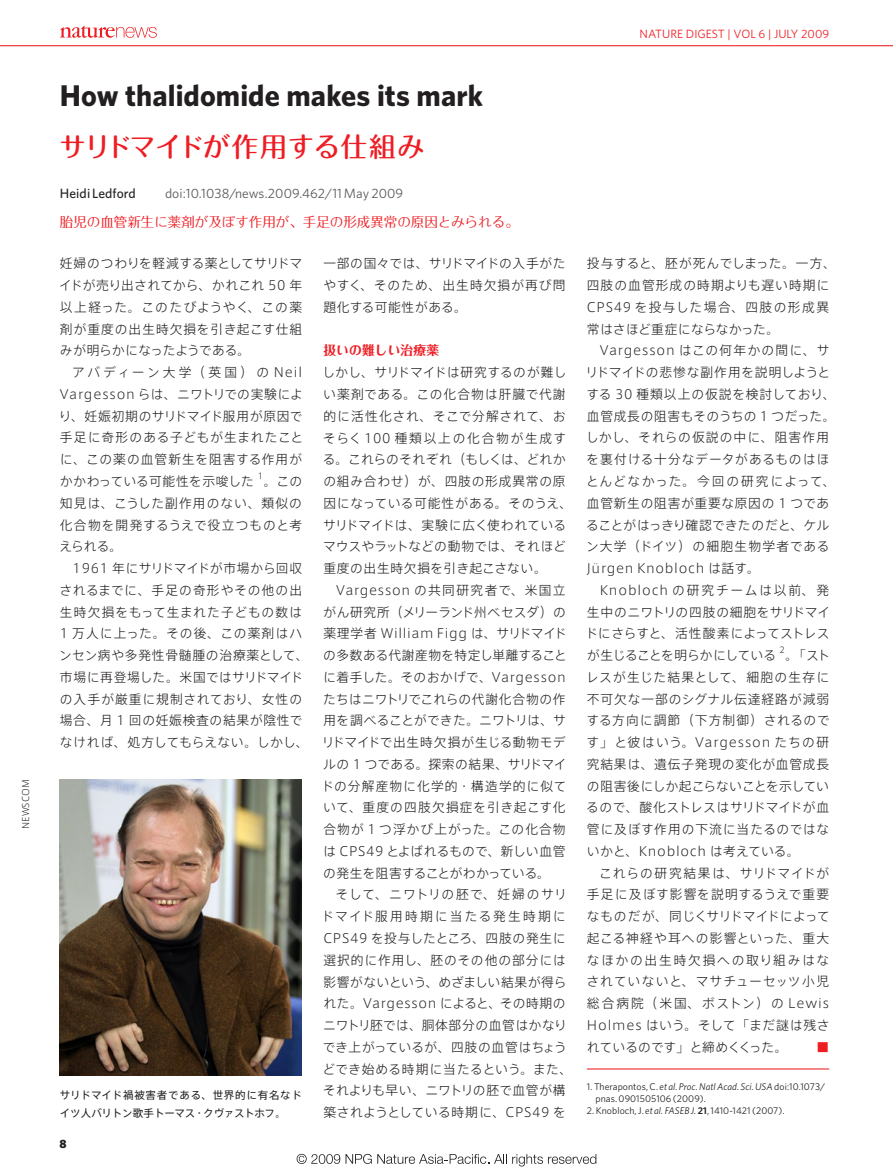
<style>
.page{position:relative;width:893px;height:1174px;background:#fff}
.page>*{position:absolute;margin:0;border:0;box-sizing:border-box;transform-origin:0 0}
.t1{font:700 30px "Whitney";letter-spacing:.005em;color:#231f20}
.t2{font:500 27px "Maru Fo Pro";letter-spacing:-.035em;color:#ee1d23}
.t3{font:13.5px "Whitney";letter-spacing:.005em;color:#57585a}
.t4{font:13.5px "Folk Pro";color:#ee1d23}
.t5{font:500 13.5px "Whitney";letter-spacing:.005em;color:#231f20}
.t6{font:300 12.75px/21.8px "Axis Std";letter-spacing:.05em;color:#231f20;text-align:justify}
.t7{font:700 12.75px "Folk Pro";letter-spacing:.01em;color:#ee1d23}
.t8{font:300 12.75px "Axis Std";color:#ee1d23}
.t9{font:12px "Whitney";color:#ee1d23}
.t10{font:900 12px "Whitney";color:#231f20}
.t11{font:10.5px/18px "Axis Std";letter-spacing:.02em;color:#231f20}
.t12{font:9.75px "Whitney";letter-spacing:.005em;color:#231f20}
.t13{font:300 9px "Axis Std";letter-spacing:.01em;color:#231f20}
.t14{font:300 8.25px "Axis Std";color:#231f20}
.s1{font-style:italic}
.s2{font-weight:600}
</style>
<div class="page">
<hr style="left:587px;top:1068px;width:242px;height:1px;background:#ee1d23">
<img style="left:60px;top:779px;width:242px;height:296px">
<hr style="left:0;top:45px;width:893px;height:1px;background:#ee1d23">
<svg style="left:60px;top:26px;width:97px;height:12px"></svg>
<svg style="left:297px;top:1153px;width:43px;height:10px"></svg>
<svg style="left:346px;top:1153px;width:250px;height:13px"></svg>
<p class="t13" style="left:19px;top:829px;width:51px;rotate:-90deg">NEWSCOM</p>
<h1 class="t1" style="left:60px;top:78px;width:424px">How thalidomide makes its mark</h1>
<h2 class="t2" style="left:59px;top:125px;width:367px">サリドマイドが作用する仕組み</h2>
<p class="t5" style="left:60px;top:185px;width:78px">Heidi Ledford</p>
<p class="t3" style="left:165px;top:186px;width:240px">doi:10.1038/news.2009.462/11May 2009</p>
<p class="t4" style="left:60px;top:210px;width:460px">胎児の血管新生に薬剤が及ぼす作用が、手足の形成異常の原因とみられる。</p>
<p class="t6" style="left:59px;top:252px;width:245px">妊婦のつわりを軽減する薬としてサリドマイドが売り出されてから、かれこれ 50 年以上経った。このたびようやく、この薬剤が重度の出生時欠損を引き起こす仕組みが明らかになったようである。</p>
<p class="t6" style="left:59px;top:361px;width:246px;text-indent:13px">アバディーン大学（英国）の Neil Vargesson らは、ニワトリでの実験により、妊娠初期のサリドマイド服用が原因で手足に奇形のある子どもが生まれたことに、この薬の血管新生を阻害する作用がかかわっている可能性を示唆した</p>
<p class="t14" style="left:258px;top:470px;width:7px">1</p>
<p class="t6" style="left:59px;top:469px;width:244px;text-indent:204px">。この知見は、こうした副作用のない、類似の化合物を開発するうえで役立つものと考えられる。</p>
<p class="t6" style="left:59px;top:556px;width:251px;text-align:center">1961 年にサリドマイドが市場から回収<br>されるまでに、手足の奇形やその他の出生時欠損をもって生まれた子どもの数は<br>1 万人に上った。その後、この薬剤はハンセン病や多発性骨髄腫の治療薬として、市場に再登場した。米国ではサリドマイドの入手が厳重に規制されており、女性の場合、月 1 回の妊娠検査の結果が陰性でなければ、処方してもらえない。しかし、</p>
<p class="t11" style="left:60px;top:1085px;width:244px">サリドマイド禍被害者である、世界的に有名なドイツ人バリトン歌手トーマス・クヴァストホフ。</p>
<p class="t10" style="left:60px;top:1136px;width:9px">8</p>
<p class="t6" style="left:323px;top:252px;width:244px">一部の国々では、サリドマイドの入手がたやすく、そのため、出生時欠損が再び問題化する可能性がある。</p>
<p class="t7" style="left:323px;top:340px;width:117px">扱いの難しい治療薬</p>
<p class="t6" style="left:322px;top:361px;width:251px;text-align:left">しかし、サリドマイドは研究するのが難しい薬剤である。この化合物は肝臓で代謝的に活性化され、そこで分解されて、おそらく100 種類以上の化合物が生成する。これらのそれぞれ（もしくは、どれかの組み合わせ）が、四肢の形成異常の原因になっている可能性がある。そのうえ、サリドマイドは、実験に広く使われているマウスやラットなどの動物では、それほど重度の出生時欠損を引き起こさない。</p>
<p class="t6" style="left:321px;top:578px;width:247px;text-indent:15px">Vargesson の共同研究者で、米国立がん研究所（メリーランド州ベセスダ）の薬理学者 William Figg は、サリドマイドの多数ある代謝産物を特定し単離することに着手した。そのおかげで、Vargessonたちはニワトリでこれらの代謝化合物の作用を調べることができた。ニワトリは、サリドマイドで出生時欠損が生じる動物モデルの 1 つである。探索の結果、サリドマイドの分解産物に化学的・構造学的に似ていて、重度の四肢欠損症を引き起こす化合物が 1 つ浮かび上がった。この化合物は CPS49 とよばれるもので、新しい血管の発生を阻害することがわかっている。</p>
<p class="t6" style="left:321px;top:883px;width:253px;text-align:left;text-indent:15px">そして、ニワトリの胚で、妊婦のサリドマイド服用時期に当たる発生時期に<br>CPS49 を投与したところ、四肢の発生に選択的に作用し、胚のその他の部分には影響がないという、めざましい結果が得られた。Vargesson によると、その時期のニワトリ胚では、胴体部分の血管はかなりでき上がっているが、四肢の血管はちょうどでき始める時期に当たるという。また、それよりも早い、ニワトリの胚で血管が構築されようとしている時期に、CPS49 を</p>
<p class="t9" style="left:640px;top:27px;width:191px">NATURE DIGEST | VOL 6 | JULY 2009</p>
<p class="t6" style="left:587px;top:252px;width:251px;text-align:left">投与すると、胚が死んでしまった。一方、四肢の血管形成の時期よりも遅い時期に<br>CPS49 を投与した場合、四肢の形成異常はさほど重症にならなかった。</p>
<p class="t6" style="left:586px;top:339px;width:251px;text-align:left;text-indent:14px">Vargesson はこの何年かの間に、サリドマイドの悲惨な副作用を説明しようとする 30 種類以上の仮説を検討しており、血管成長の阻害もそのうちの 1 つだった。しかし、それらの仮説の中に、阻害作用を裏付ける十分なデータがあるものはほとんどなかった。今回の研究によって、血管新生の阻害が重要な原因の 1 つであることがはっきり確認できたのだと、ケルン大学（ドイツ）の細胞生物学者である<br>Jürgen Knobloch は話す。</p>
<p class="t6" style="left:585px;top:578px;width:247px;text-indent:15px">Knobloch の研究チームは以前、発生中のニワトリの四肢の細胞をサリドマイドにさらすと、活性酸素によってストレスが生じることを明らかにしている</p>
<p class="t14" style="left:779px;top:644px;width:7px">2</p>
<p class="t6" style="left:586px;top:643px;width:245px;text-indent:199px">。「ストレスが生じた結果として、細胞の生存に不可欠な一部のシグナル伝達経路が減弱する方向に調節（下方制御）されるのです」と彼はいう。Vargesson たちの研究結果は、遺伝子発現の変化が血管成長の阻害後にしか起こらないことを示しているので、酸化ストレスはサリドマイドが血管に及ぼす作用の下流に当たるのではないかと、Knobloch は考えている。</p>
<p class="t6" style="left:586px;top:861px;width:245px;text-indent:13px">これらの研究結果は、サリドマイドが手足に及ぼす影響を説明するうえで重要なものだが、同じくサリドマイドによって起こる神経や耳への影響といった、重大なほかの出生時欠損への取り組みはなされていないと、マサチューセッツ小児総合病院（米国、ボストン）の Lewis Holmes はいう。そして「まだ謎は残されているのです」と締めくくった。</p>
<p class="t8" style="left:816px;top:1037px;width:14px">■</p>
<p class="t12" style="left:587px;top:1081px;width:240px">1. Therapontos,C. <span class="s1">et al. Proc. Natl Acad. Sci. USA</span> doi:10.1073/</p>
<p class="t12" style="left:595px;top:1093px;width:112px">pnas.0901505106 (2009).</p>
<p class="t12" style="left:587px;top:1105px;width:199px">2.Knobloch,J. <span class="s1">et al. FASEB J.</span> <span class="s2">21</span>,1410-1421(2007).</p>
</div>
